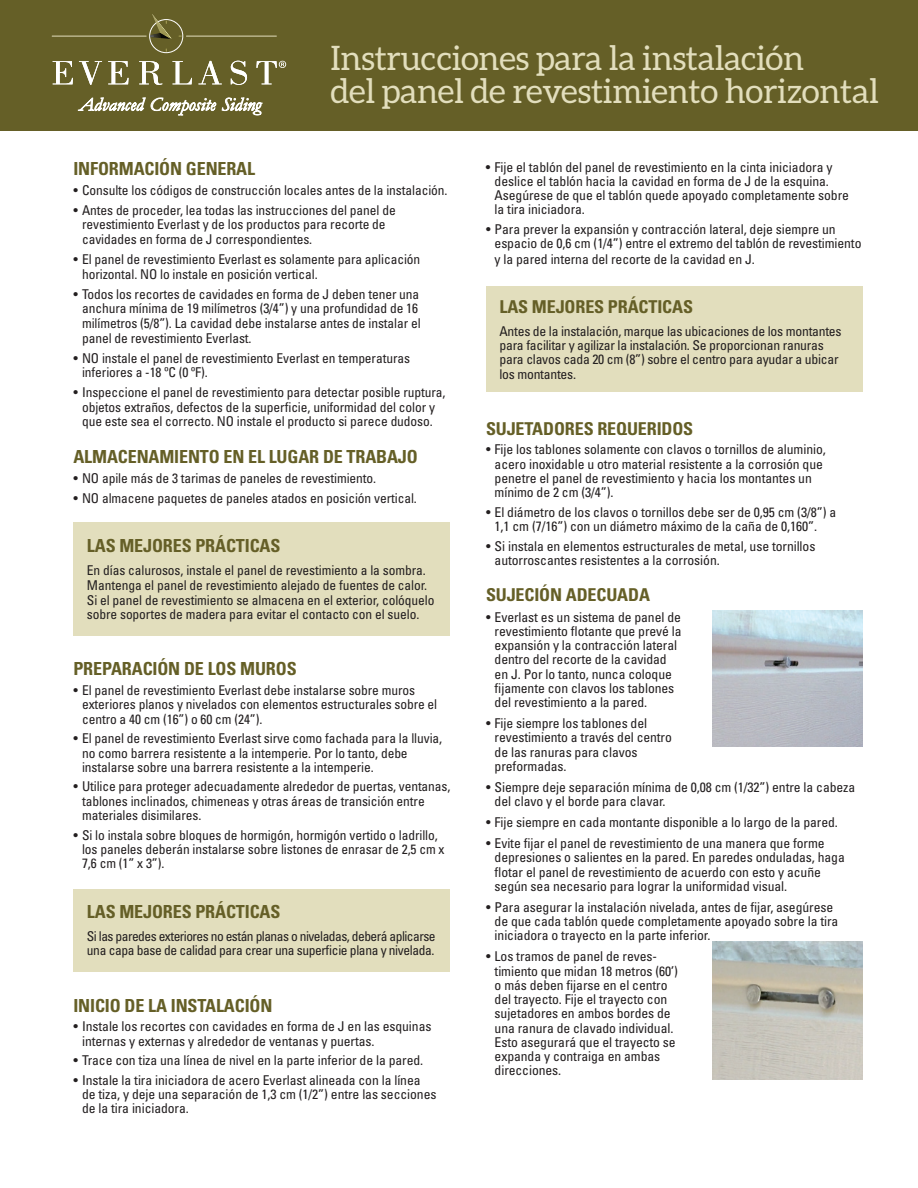
<style>
.page{position:relative;width:918px;height:1188px;background:#fff}
.page>*{position:absolute;margin:0;border:0;box-sizing:border-box;transform-origin:0 0}
.t1{font:33.75px/33px "Aleo";letter-spacing:-.01em;color:#e2debd}
.t2{font:700 condensed 18px "Univers";letter-spacing:-.005em;color:#655f27}
.t3{font:700 condensed 17.7px "Univers";letter-spacing:-.005em;color:#655f27}
.t4{font:condensed 13.5px/14.2px "Univers";letter-spacing:-.005em;color:#231f20}
.t5{font:condensed 13.5px/14.5px "Univers";letter-spacing:-.04em;color:#231f20}
</style>
<div class="page">
<div style="left:73px;top:889px;width:377px;height:83px;background:#e2debd"></div>
<div style="left:0;top:0;width:918px;height:131px;background:#655f27"></div>
<hr style="left:186px;top:36px;width:90px;height:1px;background:#e2debd">
<div style="left:150px;top:19px;width:33px;height:34px;border:1px solid #fff;border-radius:50%"></div>
<svg style="left:150px;top:14px;width:22px;height:25px"></svg>
<hr style="left:52px;top:36px;width:94px;height:1px;background:#e2debd">
<svg style="left:53px;top:61px;width:20px;height:23px"></svg>
<svg style="left:79px;top:61px;width:23px;height:24px"></svg>
<svg style="left:108px;top:61px;width:21px;height:23px"></svg>
<svg style="left:139px;top:61px;width:23px;height:24px"></svg>
<svg style="left:173px;top:61px;width:19px;height:23px"></svg>
<svg style="left:198px;top:61px;width:24px;height:23px"></svg>
<svg style="left:231px;top:61px;width:16px;height:24px"></svg>
<svg style="left:256px;top:61px;width:30px;height:23px"></svg>
<svg style="left:78px;top:98px;width:67px;height:13px"></svg>
<svg style="left:151px;top:98px;width:65px;height:17px"></svg>
<svg style="left:222px;top:98px;width:40px;height:17px"></svg>
<div style="left:73px;top:522px;width:377px;height:114px;background:#e2debd"></div>
<div style="left:486px;top:286px;width:377px;height:106px;background:#e2debd"></div>
<img style="left:713px;top:610px;width:150px;height:136px">
<img style="left:713px;top:942px;width:150px;height:138px">
<h1 class="t1" style="left:330px;top:41px;width:550px">Instrucciones para la instalación<br>del panel de revestimiento horizontal</h1>
<h2 class="t2" style="left:73px;top:157px;width:183px">INFORMACIÓN GENERAL</h2>
<p class="t4" style="left:73px;top:183px;width:376px">• Consulte los códigos de construcción locales antes de la instalación.</p>
<p class="t4" style="left:82px;top:203px;width:315px;text-indent:-9px">• Antes de proceder, lea todas las instrucciones del panel de revestimiento Everlast y de los productos para recorte de cavidades en forma de J correspondientes.</p>
<p class="t4" style="left:82px;top:252px;width:340px;text-indent:-9px">• El panel de revestimiento Everlast es solamente para aplicación horizontal. NO lo instale en posición vertical.</p>
<p class="t4" style="left:82px;top:286px;width:340px;text-indent:-9px">• Todos los recortes de cavidades en forma de J deben tener una anchura mínima de 19 milímetros (3/4”) y una profundidad de 16 milímetros (5/8”). La cavidad debe instalarse antes de instalar el panel de revestimiento Everlast.</p>
<p class="t4" style="left:82px;top:350px;width:329px;text-indent:-9px">• NO instale el panel de revestimiento Everlast en temperaturas inferiores a -18 ºC (0 ºF).</p>
<p class="t4" style="left:73px;top:385px;width:373px;text-align:center">• Inspeccione el panel de revestimiento para detectar posible ruptura, objetos extraños, defectos de la superficie, uniformidad del color y que este sea el correcto. NO instale el producto si parece dudoso.</p>
<h2 class="t2" style="left:73px;top:445px;width:346px">ALMACENAMIENTO EN EL LUGAR DE TRABAJO</h2>
<p class="t4" style="left:73px;top:470px;width:304px">• NO apile más de 3 tarimas de paneles de revestimiento.</p>
<p class="t4" style="left:73px;top:490px;width:345px">• NO almacene paquetes de paneles atados en posición vertical.</p>
<h2 class="t2" style="left:87px;top:535px;width:195px">LAS MEJORES PRÁCTICAS</h2>
<p class="t4" style="left:87px;top:563px;width:349px">En días calurosos, instale el panel de revestimiento a la sombra.<br>Mantenga el panel de revestimiento alejado de fuentes de calor.<br>Si el panel de revestimiento se almacena en el exterior, colóquelo sobre soportes de madera para evitar el contacto con el suelo.</p>
<h2 class="t2" style="left:73px;top:658px;width:225px">PREPARACIÓN DE LOS MUROS</h2>
<p class="t4" style="left:82px;top:683px;width:357px;text-indent:-9px">• El panel de revestimiento Everlast debe instalarse sobre muros exteriores planos y nivelados con elementos estructurales sobre el centro a 40 cm (16”) o 60 cm (24”).</p>
<p class="t4" style="left:82px;top:731px;width:362px;text-indent:-9px">• El panel de revestimiento Everlast sirve como fachada para la lluvia, no como barrera resistente a la intemperie. Por lo tanto, debe instalarse sobre una barrera resistente a la intemperie.</p>
<p class="t4" style="left:82px;top:779px;width:370px;text-indent:-9px">• Utilice para proteger adecuadamente alrededor de puertas, ventanas, tablones inclinados, chimeneas y otras áreas de transición entre materiales disimilares.</p>
<p class="t4" style="left:82px;top:828px;width:364px;text-indent:-9px">• Si lo instala sobre bloques de hormigón, hormigón vertido o ladrillo, los paneles deberán instalarse sobre listones de enrasar de 2,5 cm x<br>7,6 cm (1” x 3”).</p>
<h2 class="t2" style="left:87px;top:900px;width:195px">LAS MEJORES PRÁCTICAS</h2>
<p class="t5" style="left:87px;top:929px;width:350px">Si las paredes exteriores no están planas o niveladas, deberá aplicarse una capa base de calidad para crear una superficie plana y nivelada.</p>
<h2 class="t2" style="left:73px;top:994px;width:201px">INICIO DE LA INSTALACIÓN</h2>
<p class="t4" style="left:82px;top:1019px;width:351px;text-indent:-9px">• Instale los recortes con cavidades en forma de J en las esquinas internas y externas y alrededor de ventanas y puertas.</p>
<p class="t4" style="left:73px;top:1053px;width:351px">• Trace con tiza una línea de nivel en la parte inferior de la pared.</p>
<p class="t4" style="left:82px;top:1073px;width:356px;text-indent:-9px">• Instale la tira iniciadora de acero Everlast alineada con la línea de tiza, y deje una separación de 1,3 cm (1/2”) entre las secciones de la tira iniciadora.</p>
<p class="t4" style="left:495px;top:159px;width:356px;text-indent:-9px">• Fije el tablón del panel de revestimiento en la cinta iniciadora y deslice el tablón hacia la cavidad en forma de J de la esquina.<br>Asegúrese de que el tablón quede apoyado completamente sobre la tira iniciadora.</p>
<p class="t4" style="left:495px;top:222px;width:368px;text-indent:-9px">• Para prever la expansión y contracción lateral, deje siempre un espacio de 0,6 cm (1/4”) entre el extremo del tablón de revestimiento</p>
<p class="t4" style="left:495px;top:252px;width:262px">y la pared interna del recorte de la cavidad en J.</p>
<h3 class="t3" style="left:500px;top:296px;width:195px">LAS MEJORES PRÁCTICAS</h3>
<p class="t4" style="left:500px;top:324px;width:344px">Antes de la instalación, marque las ubicaciones de los montantes para facilitar y agilizar la instalación. Se proporcionan ranuras para clavos cada 20 cm (8”) sobre el centro para ayudar a ubicar los montantes.</p>
<h3 class="t3" style="left:486px;top:418px;width:209px">SUJETADORES REQUERIDOS</h3>
<p class="t4" style="left:495px;top:442px;width:333px;text-indent:-9px">• Fije los tablones solamente con clavos o tornillos de aluminio, acero inoxidable u otro material resistente a la corrosión que penetre el panel de revestimiento y hacia los montantes un mínimo de 2 cm (3/4”).</p>
<p class="t4" style="left:495px;top:505px;width:343px;text-indent:-9px">• El diámetro de los clavos o tornillos debe ser de 0,95 cm (3/8”) a<br>1,1 cm (7/16”) con un diámetro máximo de la caña de 0,160”.</p>
<p class="t4" style="left:495px;top:539px;width:322px;text-indent:-9px">• Si instala en elementos estructurales de metal, use tornillos autorroscantes resistentes a la corrosión.</p>
<h3 class="t3" style="left:486px;top:583px;width:165px">SUJECIÓN ADECUADA</h3>
<p class="t4" style="left:495px;top:610px;width:189px;text-indent:-9px">• Everlast es un sistema de panel de revestimiento flotante que prevé la expansión y la contracción lateral dentro del recorte de la cavidad en J. Por lo tanto, nunca coloque fijamente con clavos los tablones del revestimiento a la pared.</p>
<p class="t4" style="left:495px;top:716px;width:179px;text-indent:-9px">• Fije siempre los tablones del revestimiento a través del centro de las ranuras para clavos preformadas.</p>
<p class="t4" style="left:495px;top:780px;width:362px;text-indent:-9px">• Siempre deje separación mínima de 0,08 cm (1/32”) entre la cabeza del clavo y el borde para clavar.</p>
<p class="t4" style="left:486px;top:815px;width:353px">• Fije siempre en cada montante disponible a lo largo de la pared.</p>
<p class="t4" style="left:495px;top:836px;width:352px;text-indent:-9px">• Evite fijar el panel de revestimiento de una manera que forme depresiones o salientes en la pared. En paredes onduladas, haga flotar el panel de revestimiento de acuerdo con esto y acuñe según sea necesario para lograr la uniformidad visual.</p>
<p class="t4" style="left:495px;top:900px;width:345px;text-indent:-9px">• Para asegurar la instalación nivelada, antes de fijar, asegúrese de que cada tablón quede completamente apoyado sobre la tira iniciadora o trayecto en la parte inferior.</p>
<p class="t4" style="left:495px;top:949px;width:185px;text-indent:-9px">• Los tramos de panel de reves&shy;timiento que midan 18 metros (60’) o más deben fijarse en el centro del trayecto. Fije el trayecto con sujetadores en ambos bordes de una ranura de clavado individual.<br>Esto asegurará que el trayecto se expanda y contraiga en ambas direcciones.</p>
</div>
